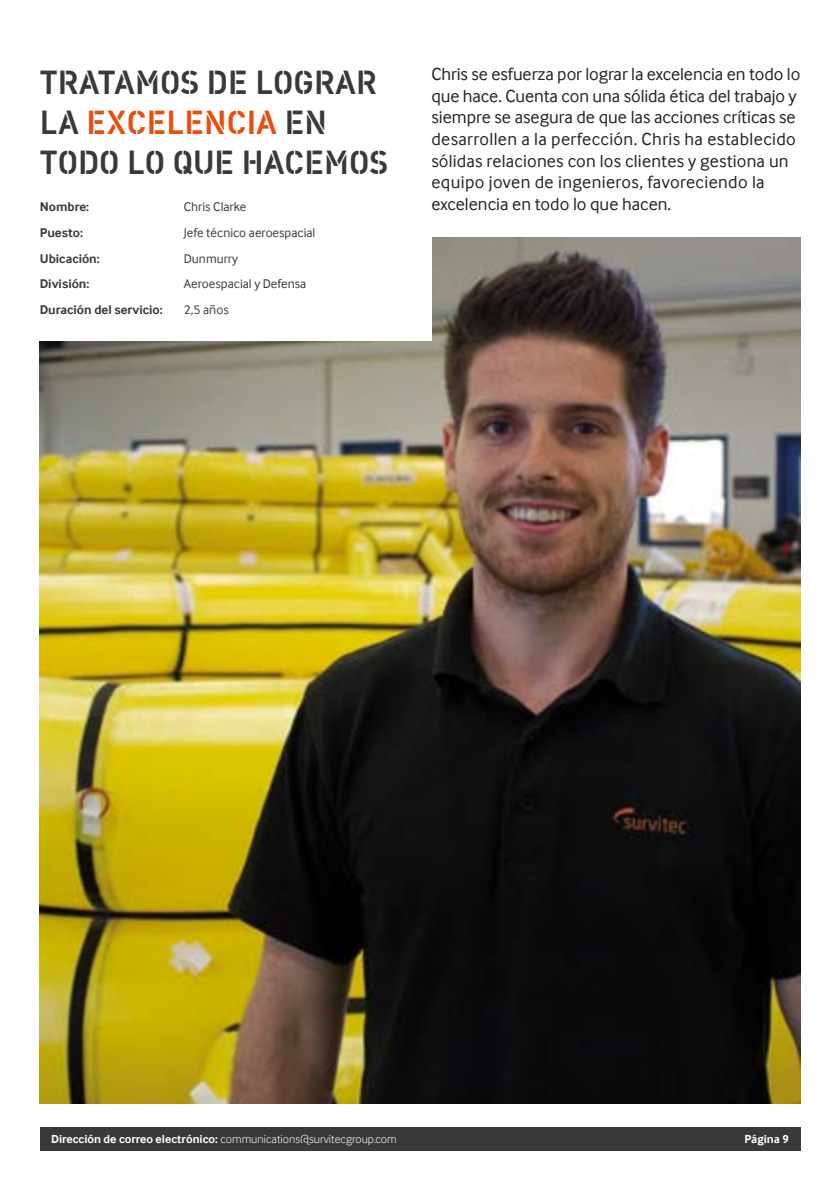
<style>
.page{position:relative;width:840px;height:1191px;background:#fff}
.page>*{position:absolute;margin:0;border:0;box-sizing:border-box;transform-origin:0 0}
.t1{font:34px/40px "Vtg Stencil DIN";color:#373a36}
.t2{font:18px/21.6px "Inter Face";color:#202124}
.t3{font:13px "Inter Face";color:#373a36}
.t4{font:700 13px "Inter Face";color:#373a36}
.t5{font:300 12px "Inter Face";color:#fff}
.t6{font:700 12px "Inter Face";color:#fff}
.s1{color:#e94e0f}
.s2{font-weight:700}
</style>
<div class="page">
<img style="left:40px;top:237px;width:759px;height:866px">
<div style="left:0;top:68px;width:431px;height:272px;background:#fff"></div>
<div style="left:40px;top:1127px;width:759px;height:24px;background:#373a36"></div>
<h1 class="t1" style="left:40px;top:64px;width:350px">TRATAMOS DE LOGRAR<br>LA <span class="s1">EXCELENCIA</span> EN<br>TODO LO QUE HACEMOS</h1>
<p class="t4" style="left:40px;top:199px;width:51px">Nombre:</p>
<p class="t3" style="left:184px;top:199px;width:64px">Chris Clarke</p>
<p class="t4" style="left:40px;top:225px;width:45px">Puesto:</p>
<p class="t3" style="left:184px;top:225px;width:133px">Jefe técnico aeroespacial</p>
<p class="t4" style="left:40px;top:251px;width:61px">Ubicación:</p>
<p class="t3" style="left:184px;top:251px;width:56px">Dunmurry</p>
<p class="t4" style="left:40px;top:276px;width:51px">División:</p>
<p class="t3" style="left:184px;top:276px;width:124px">Aeroespacial y Defensa</p>
<p class="t4" style="left:40px;top:302px;width:124px">Duración del servicio:</p>
<p class="t3" style="left:184px;top:302px;width:46px">2,5 años</p>
<p class="t2" style="left:431px;top:65px;width:370px">Chris se esfuerza por lograr la excelencia en todo lo que hace. Cuenta con una sólida ética del trabajo y siempre se asegura de que las acciones críticas se desarrollen a la perfección. Chris ha establecido sólidas relaciones con los clientes y gestiona un equipo joven de ingenieros, favoreciendo la excelencia en todo lo que hacen.</p>
<p class="t5" style="left:51px;top:1131px;width:347px"><span class="s2">Dirección de correo electrónico:</span> communications@survitecgroup.com</p>
<p class="t6" style="left:744px;top:1132px;width:46px">Página 9</p>
<p class="t5" style="left:51px;top:1131px;width:212px"><span class="s2">email:</span> communications@survitecgroup.com</p>
<p class="t6" style="left:753px;top:1132px;width:27px">Page</p>
</div>
